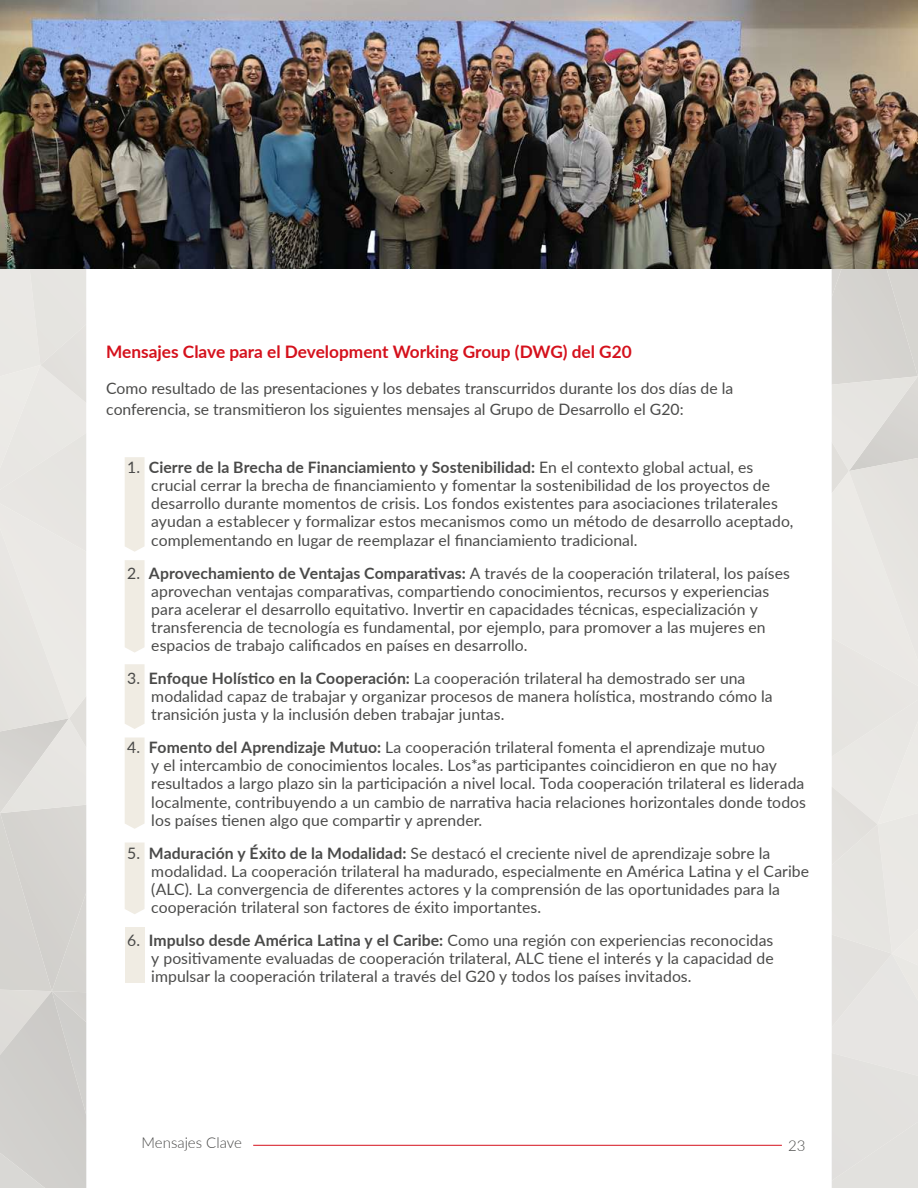
<style>
.page{position:relative;width:918px;height:1188px;background:#fff}
.page>*{position:absolute;margin:0;border:0;box-sizing:border-box;transform-origin:0 0}
.t1{font:700 17.25px "Lato";color:#d5111c}
.t2{font:15.75px/18.1px "Lato";letter-spacing:.005em;color:#4a4a49}
.t3{font:300 15px "Lato";color:#4a4a49}
.s1{font-weight:700}
</style>
<div class="page">
<hr style="left:253px;top:1145px;width:529px;height:1px;background:#d5111c">
<svg style="left:0;top:269px;width:86px;height:919px;fill:#e5e2df"></svg>
<svg style="left:832px;top:269px;width:86px;height:919px;fill:#e6e5e1"></svg>
<svg style="left:125px;top:457px;width:20px;height:95px"></svg>
<svg style="left:125px;top:560px;width:20px;height:93px"></svg>
<svg style="left:125px;top:664px;width:20px;height:65px"></svg>
<svg style="left:125px;top:738px;width:20px;height:91px"></svg>
<svg style="left:125px;top:843px;width:20px;height:71px"></svg>
<div style="left:125px;top:927px;width:20px;height:56px;background:#f0ece3"></div>
<img style="left:0;top:0;width:918px;height:269px">
<p class="t1" style="left:106px;top:339px;width:527px">Mensajes Clave para el Development Working Group (DWG) del G20</p>
<p class="t2" style="left:106px;top:377px;width:628px;line-height:21px">Como resultado de las presentaciones y los debates transcurridos durante los dos días de la conferencia, se transmitieron los siguientes mensajes al Grupo de Desarrollo el G20:</p>
<p class="t2" style="left:151px;top:458px;width:644px;text-indent:-24px">1. <span class="s1">Cierre de la Brecha de Financiamiento y Sostenibilidad:</span> En el contexto global actual, es crucial cerrar la brecha de financiamiento y fomentar la sostenibilidad de los proyectos de desarrollo durante momentos de crisis. Los fondos existentes para asociaciones trilaterales ayudan a establecer y formalizar estos mecanismos como un método de desarrollo aceptado, complementando en lugar de reemplazar el financiamiento tradicional.</p>
<p class="t2" style="left:151px;top:563px;width:640px;text-indent:-24px">2. <span class="s1">Aprovechamiento de Ventajas Comparativas:</span> A través de la cooperación trilateral, los países aprovechan ventajas comparativas, compartiendo conocimientos, recursos y experiencias para acelerar el desarrollo equitativo. Invertir en capacidades técnicas, especialización y transferencia de tecnología es fundamental, por ejemplo, para promover a las mujeres en espacios de trabajo calificados en países en desarrollo.</p>
<p class="t2" style="left:151px;top:668px;width:623px;text-indent:-24px">3. <span class="s1">Enfoque Holístico en la Cooperación:</span> La cooperación trilateral ha demostrado ser una modalidad capaz de trabajar y organizar procesos de manera holística, mostrando cómo la transición justa y la inclusión deben trabajar juntas.</p>
<p class="t2" style="left:151px;top:738px;width:656px;text-indent:-24px">4. <span class="s1">Fomento del Aprendizaje Mutuo:</span> La cooperación trilateral fomenta el aprendizaje mutuo<br>y el intercambio de conocimientos locales. Los*as participantes coincidieron en que no hay resultados a largo plazo sin la participación a nivel local. Toda cooperación trilateral es liderada localmente, contribuyendo a un cambio de narrativa hacia relaciones horizontales donde todos los países tienen algo que compartir y aprender.</p>
<p class="t2" style="left:151px;top:843px;width:659px;text-indent:-24px">5. <span class="s1">Maduración y Éxito de la Modalidad:</span> Se destacó el creciente nivel de aprendizaje sobre la modalidad. La cooperación trilateral ha madurado, especialmente en América Latina y el Caribe (ALC). La convergencia de diferentes actores y la comprensión de las oportunidades para la cooperación trilateral son factores de éxito importantes.</p>
<p class="t2" style="left:151px;top:930px;width:624px;text-align:justify;text-indent:-24px">6. <span class="s1">Impulso desde América Latina y el Caribe:</span> Como una región con experiencias reconocidas y positivamente evaluadas de cooperación trilateral, ALC tiene el interés y la capacidad de impulsar la cooperación trilateral a través del G20 y todos los países invitados.</p>
<p class="t3" style="left:142px;top:1133px;width:102px">Mensajes Clave</p>
<p class="t3" style="left:788px;top:1135px;width:19px">23</p>
</div>
